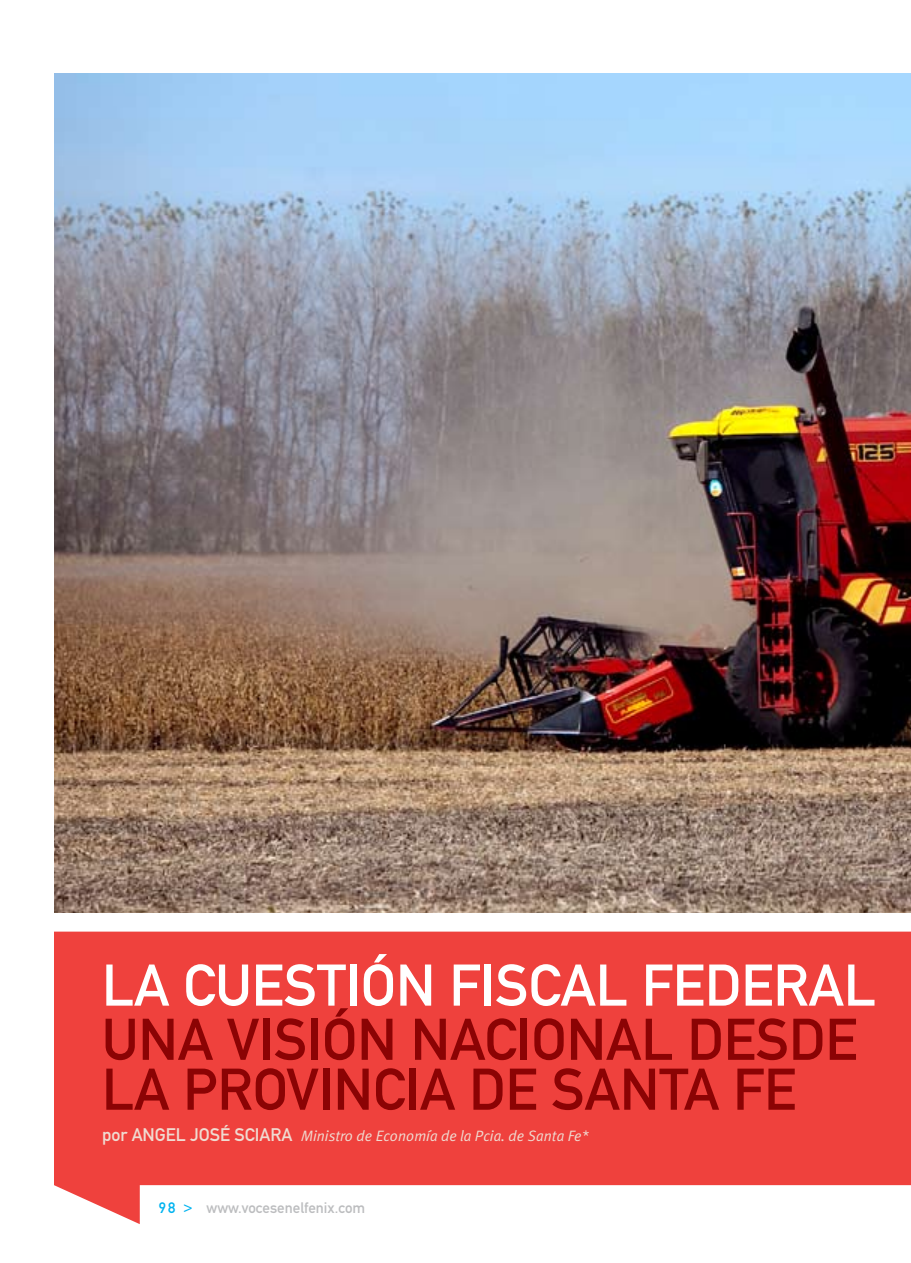
<style>
.page{position:relative;width:911px;height:1263px;background:#fff}
.page>*{position:absolute;margin:0;border:0;box-sizing:border-box;transform-origin:0 0}
.t1{font:57.75px/49.9px "DIN Mittelschrift";color:#8b0304}
.t2{font:57.75px "DIN Mittelschrift";color:#fff}
.t3{font:italic 15px "Meta Plus Normal";color:#f0dbd1}
.t4{font:15px "DIN Mittelschrift";color:#bcbdbf}
.s1{font-family:"DIN Mittelschrift";font-style:normal;font-size:18px}
.s2{color:#00b3f0}
</style>
<div class="page">
<svg style="left:54px;top:912px;width:857px;height:312px;fill:#ef413d"></svg>
<img style="left:54px;top:74px;width:857px;height:838px">
<h1 class="t2" style="left:102px;top:951px;width:758px">LA CUESTIÓN FISCAL FEDERAL</h1>
<h1 class="t1" style="left:102px;top:1015px;width:757px">UNA VISIÓN NACIONAL DESDE<br>LA PROVINCIA DE SANTA FE</h1>
<p class="t3" style="left:102px;top:1127px;width:488px"><span class="s1">POR ANGEL JOSÉ SCIARA</span> Ministro de Economía de la Pcia. de Santa Fe*</p>
<p class="t4" style="left:159px;top:1199px;width:208px"><span class="s2">9 8 &gt;</span> WWW.VOCESENELFENIX.COM</p>
</div>
